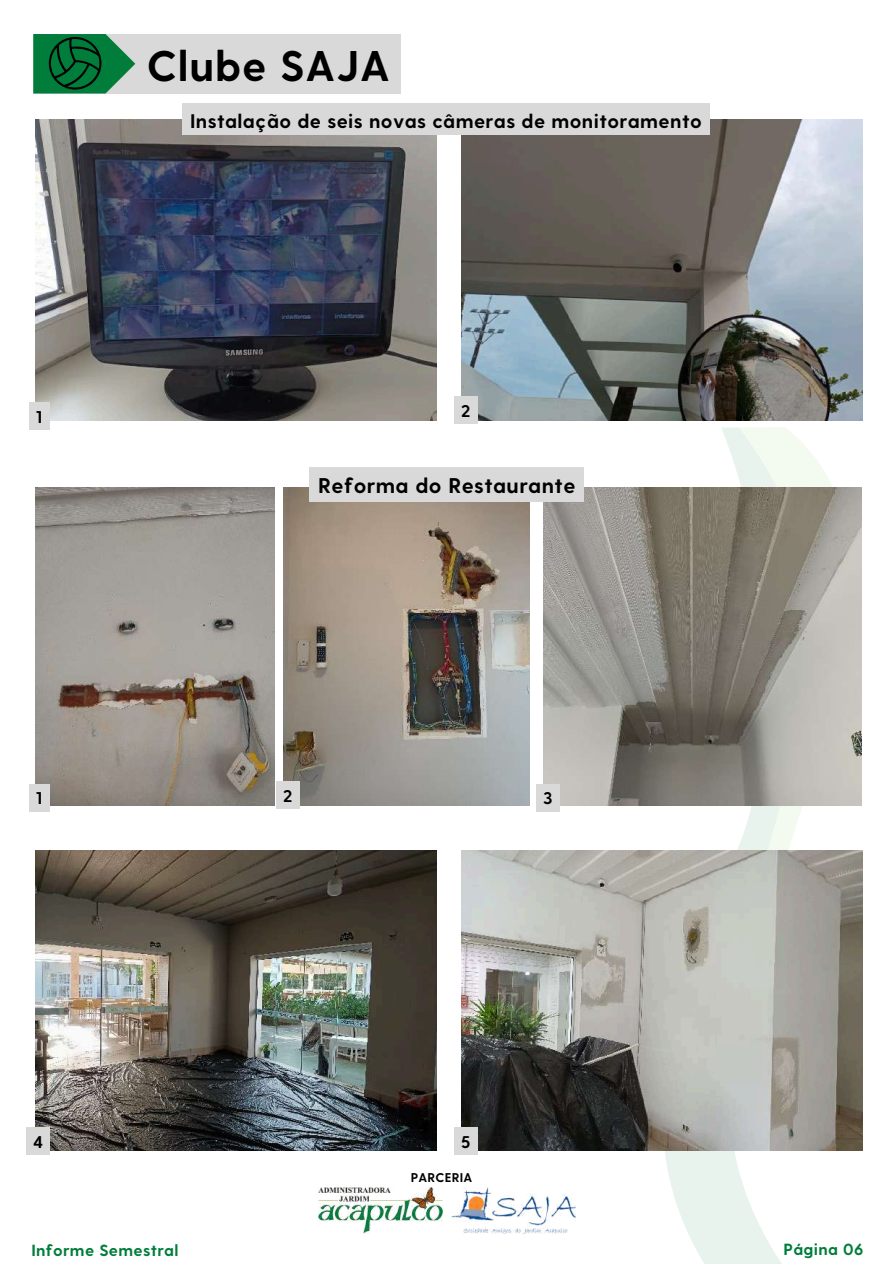
<style>
.page{position:relative;width:894px;height:1264px;background:#fff}
.page>*{position:absolute;margin:0;border:0;box-sizing:border-box;transform-origin:0 0}
.t1{font:700 42.9px "Greycliff CF";letter-spacing:.02em;color:#000}
.t2{font:700 21.3px "Greycliff CF";letter-spacing:.02em;color:#000}
.t3{font:700 19.65px "Greycliff CF";letter-spacing:.02em;color:#000}
.t4{font:700 16.95px "Greycliff CF";color:#000}
.t5{font:700 16.2px "Greycliff CF";letter-spacing:.02em;color:#007d3a}
.t6{font:700 12.75px "Greycliff CF";letter-spacing:.02em;color:#000}
</style>
<div class="page">
<img style="left:319px;top:1187px;width:123px;height:46px">
<svg style="left:661px;top:487px;width:189px;height:776px"></svg>
<svg style="left:710px;top:427px;width:140px;height:423px"></svg>
<img style="left:451px;top:1187px;width:124px;height:46px">
<div style="left:33px;top:34px;width:368px;height:59px;background:#d9d9d9"></div>
<svg style="left:33px;top:34px;width:102px;height:59px;background:#1f7c4a"></svg>
<img style="left:36px;top:120px;width:400px;height:300px">
<img style="left:461px;top:120px;width:400px;height:300px">
<img style="left:36px;top:488px;width:238px;height:317px">
<img style="left:283px;top:488px;width:246px;height:317px">
<div style="left:182px;top:104px;width:528px;height:31px;background:#d9d9d9"></div>
<img style="left:543px;top:488px;width:318px;height:317px">
<div style="left:309px;top:467px;width:275px;height:35px;background:#d9d9d9"></div>
<img style="left:36px;top:850px;width:400px;height:300px">
<img style="left:461px;top:850px;width:400px;height:300px">
<div style="left:29px;top:402px;width:20px;height:28px;background:#d9d9d9"></div>
<div style="left:454px;top:396px;width:23px;height:27px;background:#d9d9d9"></div>
<div style="left:29px;top:784px;width:20px;height:27px;background:#d9d9d9"></div>
<div style="left:276px;top:781px;width:23px;height:27px;background:#d9d9d9"></div>
<div style="left:536px;top:784px;width:23px;height:27px;background:#d9d9d9"></div>
<div style="left:26px;top:1126px;width:24px;height:28px;background:#d9d9d9"></div>
<div style="left:454px;top:1126px;width:23px;height:28px;background:#d9d9d9"></div>
<h1 class="t1" style="left:147px;top:37px;width:245px">Clube SAJA</h1>
<p class="t4" style="left:36px;top:406px;width:8px">1</p>
<p class="t3" style="left:190px;top:108px;width:513px">Instalação de seis novas câmeras de monitoramento</p>
<p class="t4" style="left:461px;top:399px;width:11px">2</p>
<p class="t2" style="left:318px;top:471px;width:259px">Reforma do Restaurante</p>
<p class="t4" style="left:36px;top:787px;width:8px">1</p>
<p class="t4" style="left:283px;top:785px;width:11px">2</p>
<p class="t4" style="left:543px;top:787px;width:11px">3</p>
<p class="t4" style="left:33px;top:1130px;width:12px">4</p>
<p class="t4" style="left:461px;top:1130px;width:11px">5</p>
<p class="t6" style="left:411px;top:1169px;width:63px">PARCERIA</p>
<p class="t5" style="left:31px;top:1239px;width:149px">Informe Semestral</p>
<p class="t5" style="left:783px;top:1238px;width:81px">Página 06</p>
</div>
